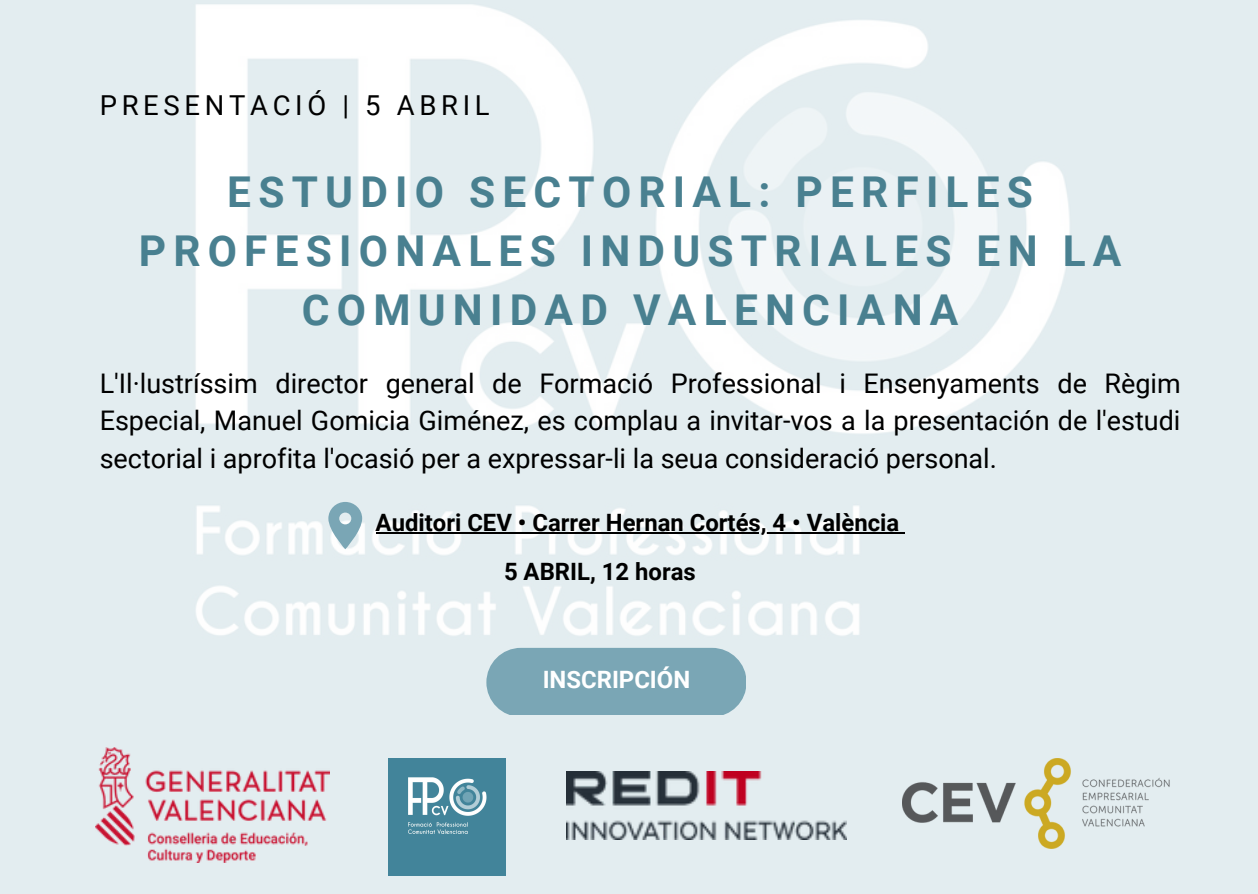
<style>
.page{position:relative;width:1258px;height:894px;background:#fff}
.page>*{position:absolute;margin:0;border:0;box-sizing:border-box;transform-origin:0 0}
.t1{font:700 42.6px/59.1px "Roboto";letter-spacing:.17em;color:#498090;text-align:center}
.t2{font:27.6px "Roboto";letter-spacing:.17em;color:#000}
.t3{font:27px/37.5px "Roboto";color:#000;text-align:justify}
.t4{font:700 24px "Roboto";color:#000}
.t5{font:700 24px "Roboto";color:#fff}
</style>
<div class="page">
<img style="left:0;top:0;width:1258px;height:893px">
<img style="left:388px;top:758px;width:117px;height:117px">
<img style="left:903px;top:758px;width:268px;height:90px">
<svg style="left:328px;top:502px;width:34px;height:47px;background:#a7c4ce"></svg>
<div style="left:486px;top:647px;width:260px;height:67px;background:#7aa6b5;border-radius:34px"></div>
<img style="left:95px;top:747px;width:234px;height:115px">
<img style="left:567px;top:771px;width:279px;height:68px">
<hr style="left:376px;top:532px;width:523px;height:2px;background:#000">
<svg style="left:899px;top:532px;width:6px;height:2px"></svg>
<p class="t2" style="left:100px;top:90px;width:391px">PRESENTACIÓ | 5 ABRIL</p>
<h1 class="t1" style="left:139px;top:162px;width:984px">ESTUDIO SECTORIAL: PERFILES<br>PROFESIONALES INDUSTRIALES EN LA<br>COMUNIDAD VALENCIANA</h1>
<p class="t3" style="left:100px;top:364px;width:1082px">L'Il·lustríssim director general de Formació Professional i Ensenyaments de Règim Especial, Manuel Gomicia Giménez, es complau a invitar-vos a la presentación de l'estudi sectorial i aprofita l'ocasió per a expressar-li la seua consideració personal.</p>
<p class="t4" style="left:376px;top:508px;width:525px">Auditori CEV • Carrer Hernan Cortés, 4 • València</p>
<p class="t4" style="left:504px;top:557px;width:193px">5 ABRIL, 12 horas</p>
<p class="t5" style="left:543px;top:666px;width:149px">INSCRIPCIÓN</p>
</div>
